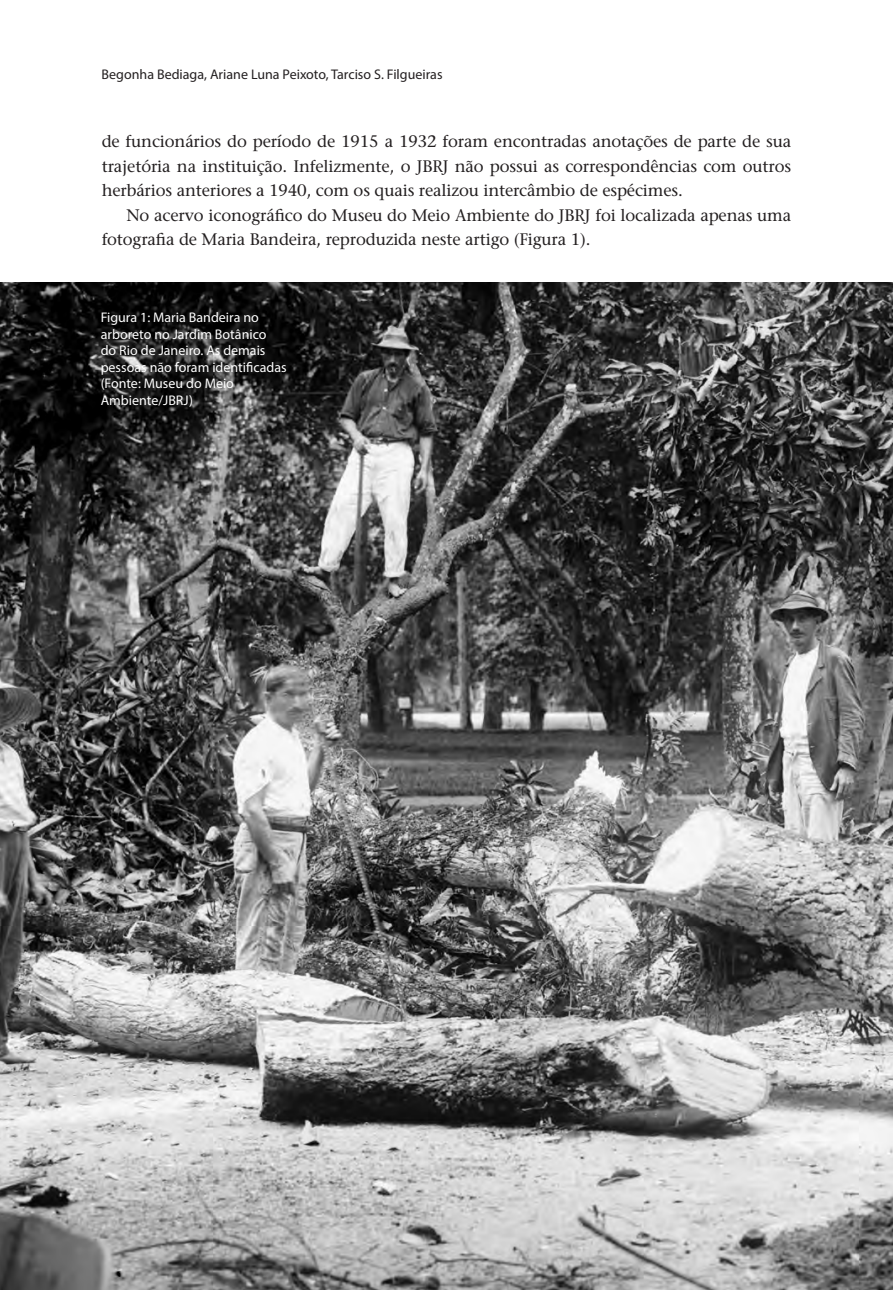
<style>
.page{position:relative;width:893px;height:1290px;background:#fff}
.page>*{position:absolute;margin:0;border:0;box-sizing:border-box;transform-origin:0 0}
.TEXTO_GERAL{font:16.62px/24.3px "Stone Serif";letter-spacing:-.01em;color:#231f20;text-align:justify}
.LEGENDA{font:14px/16.6px "Myriad Pro";color:#fff}
.t1{font:14px "Myriad Pro";color:#231f20}
</style>
<div class="page">
<img style="left:0;top:283px;width:893px;height:1007px">
<p class="t1" style="left:102px;top:66px;width:342px">Begonha Bediaga, Ariane Luna Peixoto, Tarciso S. Filgueiras</p>
<p class="TEXTO_GERAL" style="left:102px;top:129px;width:691px">de funcionários do período de 1915 a 1932 foram encontradas anotações de parte de sua trajetória na instituição. Infelizmente, o JBRJ não possui as correspondências com outros herbários anteriores a 1940, com os quais realizou intercâmbio de espécimes.</p>
<p class="TEXTO_GERAL" style="left:102px;top:203px;width:691px;text-indent:25px">No acervo iconográfico do Museu do Meio Ambiente do JBRJ foi localizada apenas uma fotografia de Maria Bandeira, reproduzida neste artigo (Figura 1).</p>
<p class="LEGENDA" style="left:101px;top:309px;width:188px">Figura 1: Maria Bandeira no arboreto no Jardim Botânico<br>do Rio de Janeiro. As demais pessoas não foram identificadas (Fonte: Museu do Meio<br>Ambiente/JBRJ)</p>
</div>
